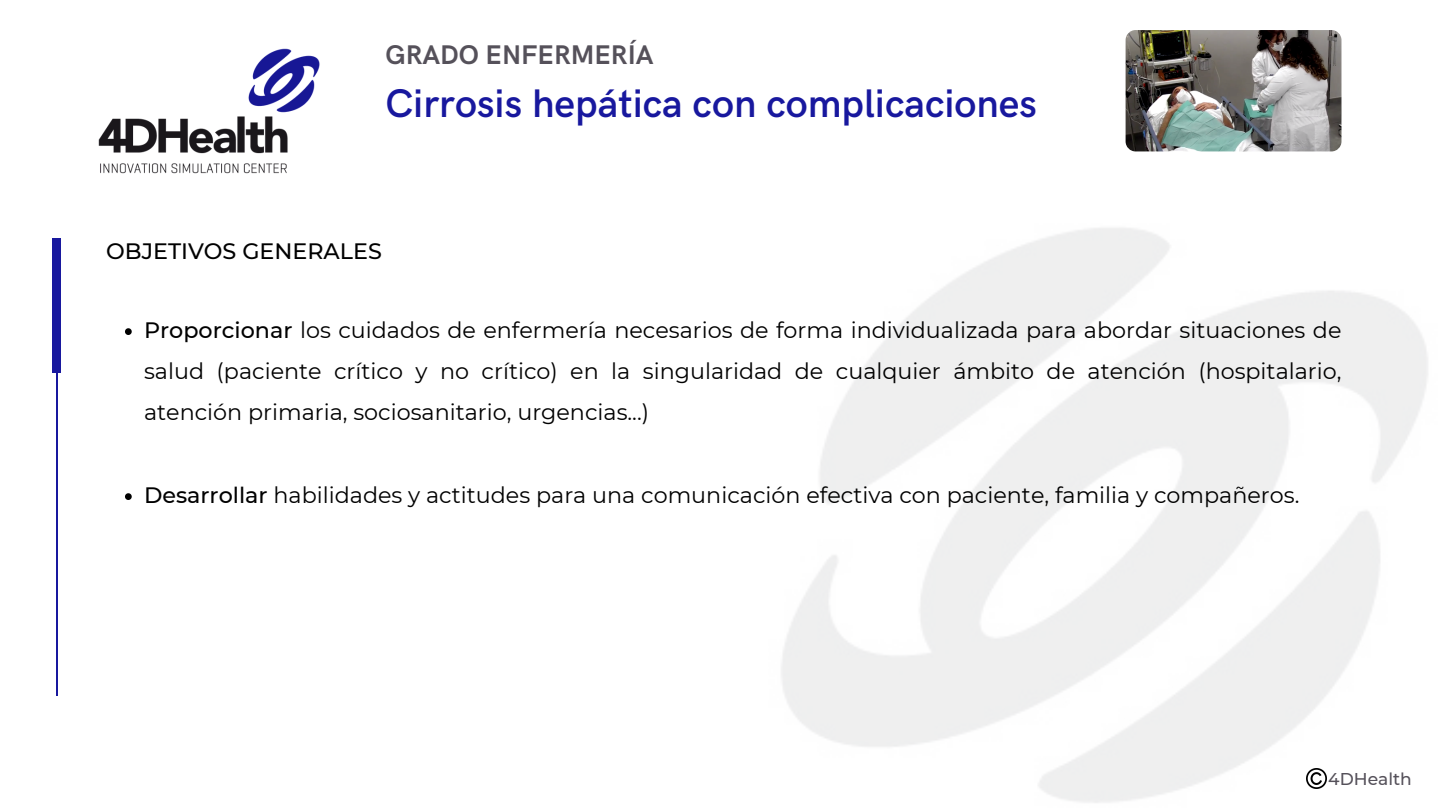
<style>
.page{position:relative;width:1440px;height:810px;background:#fff}
.page>*{position:absolute;margin:0;border:0;box-sizing:border-box;transform-origin:0 0}
.t1{font:600 40px "HK Grotesk";color:#18189e}
.t2{font:700 27.1px "HK Grotesk";color:#55515a}
.t3{font:22.3px/41.2px "Montserrat";color:#000;text-align:justify}
.t4{font:500 22.3px "Montserrat";color:#000}
.t5{font:500 17.1px "Montserrat";color:#55515a}
.s1{font-weight:500}
</style>
<div class="page">
<img style="left:98px;top:48px;width:222px;height:126px">
<img style="left:1126px;top:30px;width:215px;height:121px;border-radius:10px">
<img style="left:781px;top:228px;width:647px;height:575px">
<svg style="left:125px;top:328px;width:7px;height:7px"></svg>
<svg style="left:125px;top:493px;width:7px;height:7px"></svg>
<div style="left:52px;top:238px;width:9px;height:135px;background:#18189e"></div>
<hr style="left:56px;top:238px;width:1px;height:458px;background:#18189e">
<img style="left:1306px;top:769px;width:20px;height:20px">
<h1 class="t2" style="left:385px;top:40px;width:270px">GRADO ENFERMERÍA</h1>
<p class="t1" style="left:385px;top:81px;width:653px">Cirrosis hepática con complicaciones</p>
<p class="t4" style="left:106px;top:238px;width:277px">OBJETIVOS GENERALES</p>
<p class="t3" style="left:144px;top:309px;width:1199px"><span class="s1">Proporcionar</span> los cuidados de enfermería necesarios de forma individualizada para abordar situaciones de salud (paciente crítico y no crítico) en la singularidad de cualquier ámbito de atención (hospitalario, atención primaria, sociosanitario, urgencias...)</p>
<p class="t3" style="left:144px;top:474px;width:1157px"><span class="s1">Desarrollar</span> habilidades y actitudes para una comunicación efectiva con paciente, familia y compañeros.</p>
<h4 class="t5" style="left:1328px;top:769px;width:85px">4DHealth</h4>
</div>
